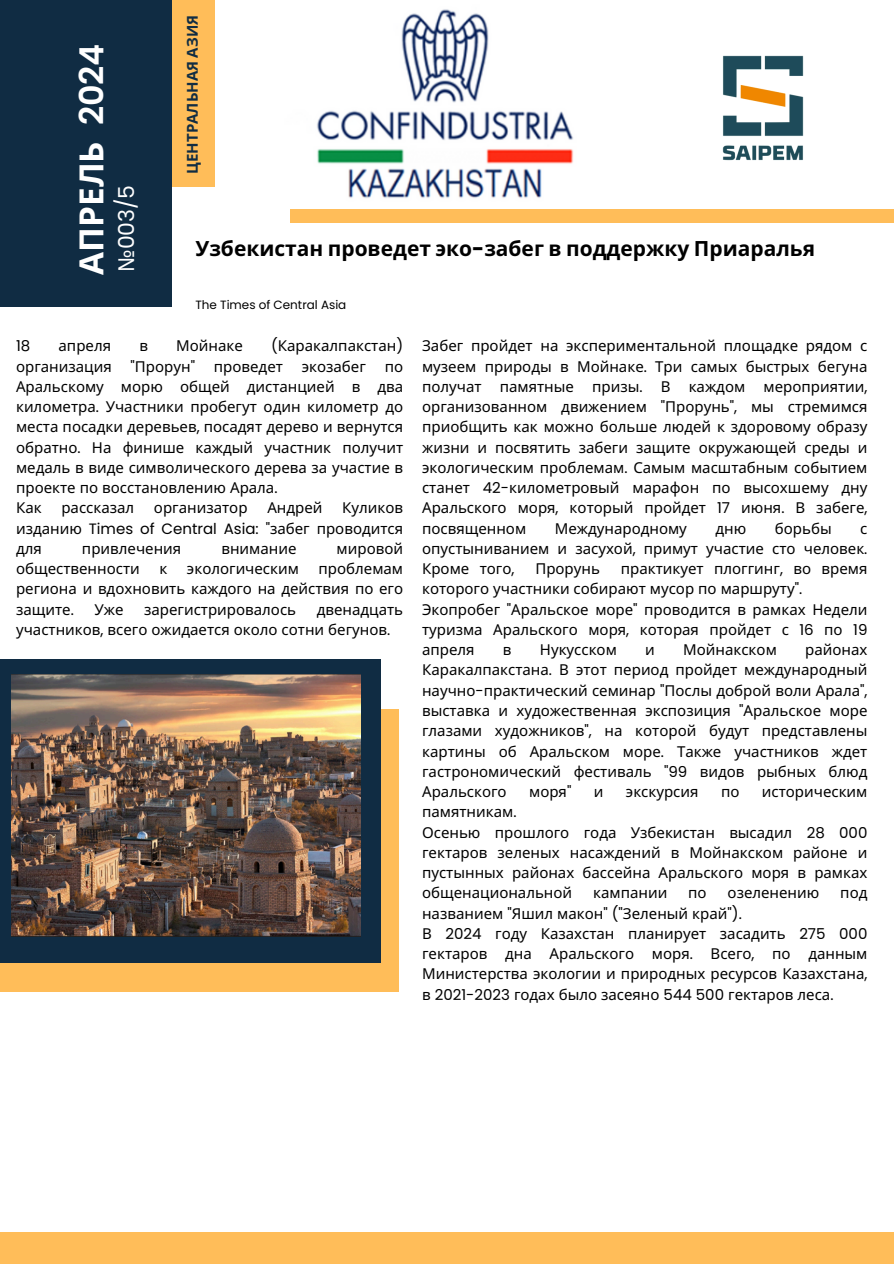
<style>
.page{position:relative;width:894px;height:1264px;background:#fff}
.page>*{position:absolute;margin:0;border:0;box-sizing:border-box;transform-origin:0 0}
.t1{font:700 33.3px "Noto Sans";color:#fff}
.t2{font:21.9px "Poppins";color:#fff}
.t3{font:700 21px "Noto Sans";color:#000}
.t4{font:15px/20.2px "Noto Sans";color:#000}
.t5{font:700 15px "Noto Sans";color:#102c43}
.t6{font:15px "Poppins";color:#000}
.t7{font:12px "Poppins";color:#000}
.s1{font-family:"Poppins";font-weight:600}
.s2{font-family:"Noto Sans"}
.s3{font-family:"Poppins"}
</style>
<div class="page">
<div style="left:0;top:708px;width:399px;height:283px;background:#ffbd59"></div>
<img style="left:317px;top:9px;width:257px;height:189px">
<div style="left:290px;top:209px;width:603px;height:14px;background:#ffbd59"></div>
<div style="left:0;top:1232px;width:893px;height:31px;background:#ffbd59"></div>
<div style="left:0;top:659px;width:380px;height:303px;background:#102c43"></div>
<div style="left:0;top:0;width:172px;height:307px;background:#102c43"></div>
<div style="left:172px;top:1px;width:42px;height:186px;background:#ffbd59"></div>
<img style="left:722px;top:55px;width:82px;height:106px">
<img style="left:12px;top:674px;width:349px;height:262px">
<h1 class="t1" style="left:68px;top:275px;width:233px;rotate:-90deg">АПРЕЛЬ <span class="s1">2024</span></h1>
<p class="t2" style="left:111px;top:272px;width:89px;rotate:-90deg"><span class="s2">№</span>003/5</p>
<p class="t5" style="left:182px;top:174px;width:160px;rotate:-90deg">ЦЕНТРАЛЬНАЯ АЗИЯ</p>
<h5 class="t3" style="left:195px;top:233px;width:621px">Узбекистан проведет эко<span class="s3">-</span>забег в поддержку Приаралья</h5>
<p class="t7" style="left:195px;top:296px;width:152px">The Times of Central Asia</p>
<h5 class="t6" style="left:16px;top:335px;width:16px">18</h5>
<h5 class="t4" style="left:59px;top:335px;width:54px">апреля</h5>
<h5 class="t4" style="left:139px;top:335px;width:10px">в</h5>
<h5 class="t4" style="left:176px;top:335px;width:68px">Мойнаке</h5>
<h5 class="t4" style="left:271px;top:335px;width:133px"><span class="s3">(</span>Каракалпакстан<span class="s3">)</span></h5>
<h5 class="t4" style="left:16px;top:355px;width:97px">организация</h5>
<h5 class="t4" style="left:130px;top:355px;width:66px"><span class="s3">"</span>Прорун<span class="s3">"</span></h5>
<h5 class="t4" style="left:214px;top:355px;width:71px">проведет</h5>
<h5 class="t4" style="left:302px;top:355px;width:66px">экозабег</h5>
<h5 class="t4" style="left:16px;top:355px;width:388px;text-indent:368px">по Аральскому морю общей дистанцией в два километра<span class="s3">.</span> Участники пробегут один километр до места посадки деревьев<span class="s3">,</span> посадят дерево и вернутся обратно<span class="s3">.</span> На финише каждый участник получит медаль в виде символического дерева за участие в проекте по восстановлению Арала<span class="s3">.<br></span>Как</h5>
<h5 class="t4" style="left:61px;top:497px;width:74px">рассказал</h5>
<h5 class="t4" style="left:154px;top:497px;width:95px">организатор</h5>
<h5 class="t4" style="left:267px;top:497px;width:57px">Андрей</h5>
<h5 class="t4" style="left:16px;top:497px;width:388px;text-align:justify;text-indent:326px">Куликов изданию <span class="s3">Times of Central Asia: "</span>забег проводится для</h5>
<h5 class="t4" style="left:82px;top:538px;width:101px">привлечения</h5>
<h5 class="t4" style="left:221px;top:538px;width:77px">внимание</h5>
<h5 class="t4" style="left:336px;top:538px;width:68px">мировой</h5>
<h5 class="t4" style="left:16px;top:558px;width:125px">общественности</h5>
<h5 class="t4" style="left:159px;top:558px;width:9px">к</h5>
<h5 class="t4" style="left:187px;top:558px;width:113px">экологическим</h5>
<h5 class="t4" style="left:16px;top:558px;width:388px;text-align:right">проблемам<br>региона и вдохновить каждого на действия по его</h5>
<p class="t4" style="left:16px;top:598px;width:59px">защите<span class="s3">.</span></p>
<p class="t4" style="left:94px;top:598px;width:31px">Уже</p>
<p class="t4" style="left:144px;top:598px;width:153px">зарегистрировалось</p>
<p class="t4" style="left:16px;top:598px;width:388px;text-indent:300px">двенадцать участников<span class="s3">,</span> всего ожидается около сотни бегунов<span class="s3">.</span></p>
<h3 class="t4" style="left:422px;top:335px;width:447px;text-align:justify">Забег пройдет на экспериментальной площадке рядом с музеем природы в Мойнаке<span class="s3">.</span> Три самых быстрых бегуна получат памятные призы<span class="s3">.</span> В каждом мероприятии<span class="s3">, </span>организованном движением <span class="s3">"</span>Прорунь<span class="s3">",</span> мы стремимся приобщить как можно больше людей к здоровому образу жизни и посвятить забеги защите окружающей среды и экологическим проблемам<span class="s3">.</span> Самым масштабным событием станет <span class="s3">42-</span>километровый марафон по высохшему дну Аральского моря<span class="s3">,</span> который пройдет <span class="s3">17</span> июня<span class="s3">.</span> В забеге<span class="s3">, </span>посвященном</h3>
<h3 class="t4" style="left:554px;top:517px;width:134px">Международному</h3>
<h3 class="t4" style="left:715px;top:517px;width:32px">дню</h3>
<h3 class="t4" style="left:774px;top:517px;width:58px">борьбы</h3>
<h3 class="t4" style="left:422px;top:517px;width:447px;text-align:justify;text-indent:438px">с опустыниванием и засухой<span class="s3">,</span> примут участие сто человек<span class="s3">.<br></span>Кроме того<span class="s3">,</span></h3>
<h3 class="t4" style="left:535px;top:558px;width:66px">Прорунь</h3>
<h3 class="t4" style="left:422px;top:558px;width:447px;text-indent:199px">практикует плоггинг<span class="s3">,</span> во время которого участники собирают мусор по маршруту<span class="s3">".<br></span>Экопробег <span class="s3">"</span>Аральское море<span class="s3">"</span> проводится в рамках Недели туризма Аральского моря<span class="s3">,</span> которая пройдет с <span class="s3">16</span> по <span class="s3">19 </span>апреля</h3>
<h3 class="t4" style="left:422px;top:639px;width:447px;text-align:justify;text-indent:383px">районах Каракалпакстана<span class="s3">.</span> В этот период пройдет международный научно<span class="s3">-</span>практический семинар <span class="s3">"</span>Послы доброй воли Арала<span class="s3">", </span>выставка и художественная экспозиция <span class="s3">"</span>Аральское море глазами художников<span class="s3">",</span> на которой будут представлены картины об Аральском море<span class="s3">.</span> Также участников ждет гастрономический фестиваль <span class="s3">"99</span> видов рыбных блюд Аральского</h3>
<h3 class="t4" style="left:503px;top:639px;width:10px">в</h3>
<h3 class="t4" style="left:539px;top:639px;width:78px">Нукусском</h3>
<h3 class="t4" style="left:645px;top:639px;width:11px">и</h3>
<h3 class="t4" style="left:683px;top:639px;width:95px">Мойнакском</h3>
<h3 class="t4" style="left:529px;top:781px;width:44px">моря<span class="s3">"</span></h3>
<h3 class="t4" style="left:593px;top:781px;width:11px">и</h3>
<h3 class="t4" style="left:625px;top:781px;width:74px">экскурсия</h3>
<h3 class="t4" style="left:720px;top:781px;width:20px">по</h3>
<h3 class="t4" style="left:761px;top:781px;width:107px">историческим</h3>
<h3 class="t4" style="left:422px;top:801px;width:446px">памятникам<span class="s3">.<br></span>Осенью прошлого года Узбекистан высадил <span class="s3">28 000 </span>гектаров зеленых насаждений в Мойнакском районе и пустынных районах бассейна Аральского моря в</h3>
<p class="t4" style="left:814px;top:862px;width:55px">рамках</p>
<p class="t4" style="left:422px;top:882px;width:152px">общенациональной</p>
<p class="t4" style="left:593px;top:882px;width:76px">кампании</p>
<p class="t4" style="left:688px;top:882px;width:20px">по</p>
<p class="t4" style="left:727px;top:882px;width:93px">озеленению</p>
<p class="t4" style="left:840px;top:882px;width:29px">под</p>
<p class="t4" style="left:422px;top:902px;width:447px">названием <span class="s3">"</span>Яшил макон<span class="s3">" ("</span>Зеленый край<span class="s3">").<br></span>В <span class="s3">2024</span> году Казахстан планирует засадить <span class="s3">275 000 </span>гектаров дна Аральского моря<span class="s3">.</span> Всего<span class="s3">,</span> по данным Министерства экологии и природных ресурсов Казахстана<span class="s3">, </span>в <span class="s3">2021-2023</span> годах было засеяно <span class="s3">544 500</span> гектаров леса<span class="s3">.</span></p>
</div>
